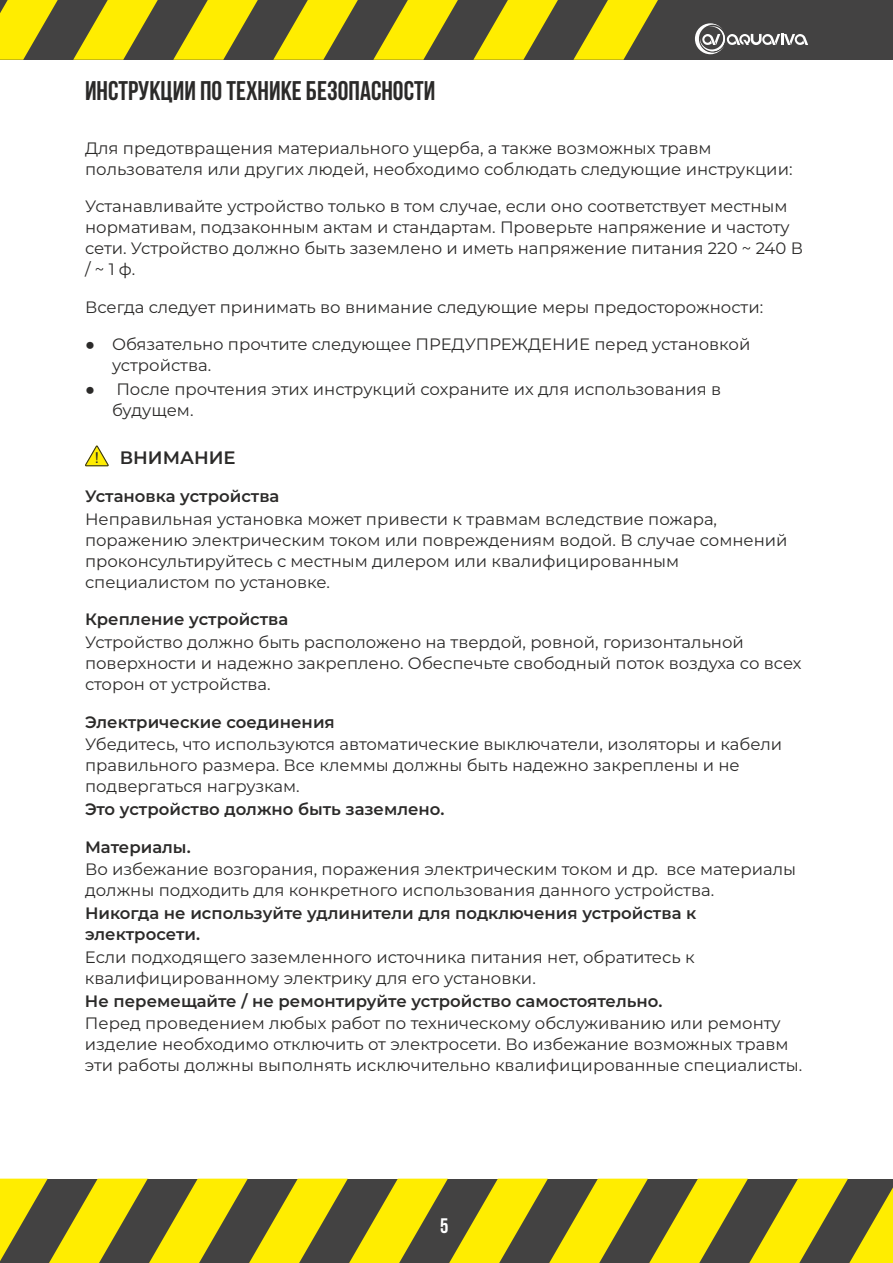
<style>
.page{position:relative;width:893px;height:1263px;background:#fff}
.page>*{position:absolute;margin:0;border:0;box-sizing:border-box;transform-origin:0 0}
.t1{font:700 27px "Bebas Neue";color:#2b2a29}
.t2{font:700 21px "Bebas Neue";color:#fefefe}
.t3{font:600 18px "Montserrat";color:#2b2a29}
.t4{font:16.5px/21px "Montserrat";color:#2b2a29}
.t5{font:600 16.5px/21px "Montserrat";color:#2b2a29}
.t6{font:15px "Arial";color:#2b2a29}
.s1{font-family:"Arial"}
</style>
<div class="page">
<svg style="left:0;top:1178px;width:893px;height:85px;background:#a19823"></svg>
<div style="left:0;top:0;width:893px;height:60px;background:#434242"></div>
<svg style="left:695px;top:23px;width:113px;height:31px"></svg>
<svg style="left:0;top:0;width:658px;height:60px"></svg>
<svg style="left:85px;top:446px;width:24px;height:20px"></svg>
<h1 class="t1" style="left:85px;top:80px;width:352px">ИНСТРУКЦИИ ПО ТЕХНИКЕ БЕЗОПАСНОСТИ</h1>
<p class="t4" style="left:85px;top:138px;width:709px">Для предотвращения материального ущерба, а также возможных травм пользователя или других людей, необходимо соблюдать следующие инструкции:</p>
<p class="t4" style="left:85px;top:196px;width:720px">Устанавливайте устройство только в том случае, если оно соответствует местным нормативам, подзаконным актам и стандартам. Проверьте напряжение и частоту сети. Устройство должно быть заземлено и иметь напряжение питания 220 ~ 240 В / ~ 1 ф.</p>
<p class="t4" style="left:85px;top:297px;width:680px">Всегда следует принимать во внимание следующие меры предосторожности:</p>
<p class="t4" style="left:112px;top:334px;width:640px;text-indent:-27px"><span class="s1">●</span> Обязательно прочтите следующее ПРЕДУПРЕЖДЕНИЕ перед установкой устройства.</p>
<p class="t4" style="left:112px;top:379px;width:611px;text-indent:-27px"><span class="s1">●</span> После прочтения этих инструкций сохраните их для использования в будущем.</p>
<p class="t3" style="left:120px;top:447px;width:117px">ВНИМАНИЕ</p>
<p class="t5" style="left:85px;top:486px;width:196px">Установка устройства</p>
<p class="t4" style="left:85px;top:508px;width:704px">Неправильная установка может привести к травмам вследствие пожара, поражению электрическим током или повреждениям водой. В случае сомнений проконсультируйтесь с местным дилером или квалифицированным специалистом по установке.</p>
<p class="t5" style="left:85px;top:609px;width:205px">Крепление устройства</p>
<p class="t4" style="left:85px;top:632px;width:718px">Устройство должно быть расположено на твердой, ровной, горизонтальной поверхности и надежно закреплено. Обеспечьте свободный поток воздуха со всех сторон от устройства.</p>
<p class="t5" style="left:85px;top:711px;width:251px">Электрические соединения</p>
<p class="t4" style="left:85px;top:734px;width:699px">Убедитесь, что используются автоматические выключатели, изоляторы и кабели правильного размера. Все клеммы должны быть надежно закреплены и не подвергаться нагрузкам.</p>
<p class="t5" style="left:85px;top:799px;width:361px">Это устройство должно быть заземлено.</p>
<p class="t5" style="left:85px;top:836px;width:107px">Материалы.</p>
<p class="t4" style="left:85px;top:859px;width:713px">Во избежание возгорания, поражения электрическим током и др. все материалы должны подходить для конкретного использования данного устройства.</p>
<p class="t5" style="left:85px;top:903px;width:613px">Никогда не используйте удлинители для подключения устройства к электросети.</p>
<p class="t4" style="left:85px;top:946px;width:611px">Если подходящего заземленного источника питания нет, обратитесь к квалифицированному электрику для его установки.</p>
<p class="t5" style="left:85px;top:990px;width:579px">Не перемещайте / не ремонтируйте устройство самостоятельно.</p>
<p class="t4" style="left:85px;top:1013px;width:719px">Перед проведением любых работ по техническому обслуживанию или ремонту изделие необходимо отключить от электросети. Во избежание возможных травм эти работы должны выполнять исключительно квалифицированные специалисты.</p>
<p class="t6" style="left:95px;top:452px;width:6px">!</p>
<p class="t2" style="left:440px;top:1217px;width:10px">5</p>
</div>
